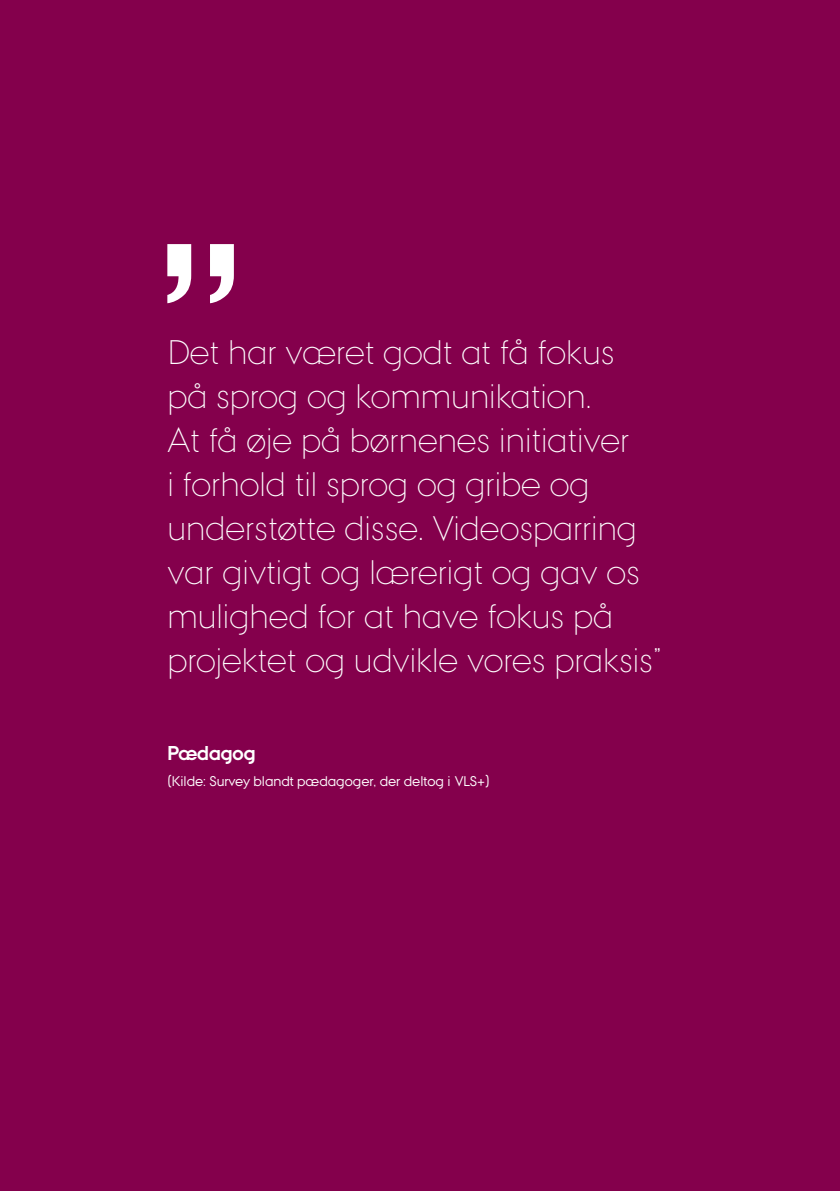
<style>
.page{position:relative;width:840px;height:1191px;background:#fff}
.page>*{position:absolute;margin:0;border:0;box-sizing:border-box;transform-origin:0 0}
.t1{font:300 34px/44px "AU Passata";color:#fff}
.t2{font:700 20px "AU Passata";color:#fff}
.t3{font:14px "AU Passata";color:#fff}
</style>
<div class="page">
<div style="left:0;top:0;width:839px;height:1191px;background:#84004c"></div>
<svg style="left:167px;top:244px;width:67px;height:59px"></svg>
<p class="t1" style="left:167px;top:330px;width:495px">Det har været godt at få fokus på sprog og kommunikation.<br>At få øje på børnenes initiativer<br>i forhold til sprog og gribe og understøtte disse. Videosparring var givtigt og lærerigt og gav os mulighed for at have fokus på projektet og udvikle vores praksis”</p>
<p class="t2" style="left:167px;top:741px;width:90px">Pædagog</p>
<p class="t3" style="left:167px;top:773px;width:324px">(Kilde: Survey blandt pædagoger, der deltog i VLS+)</p>
</div>
